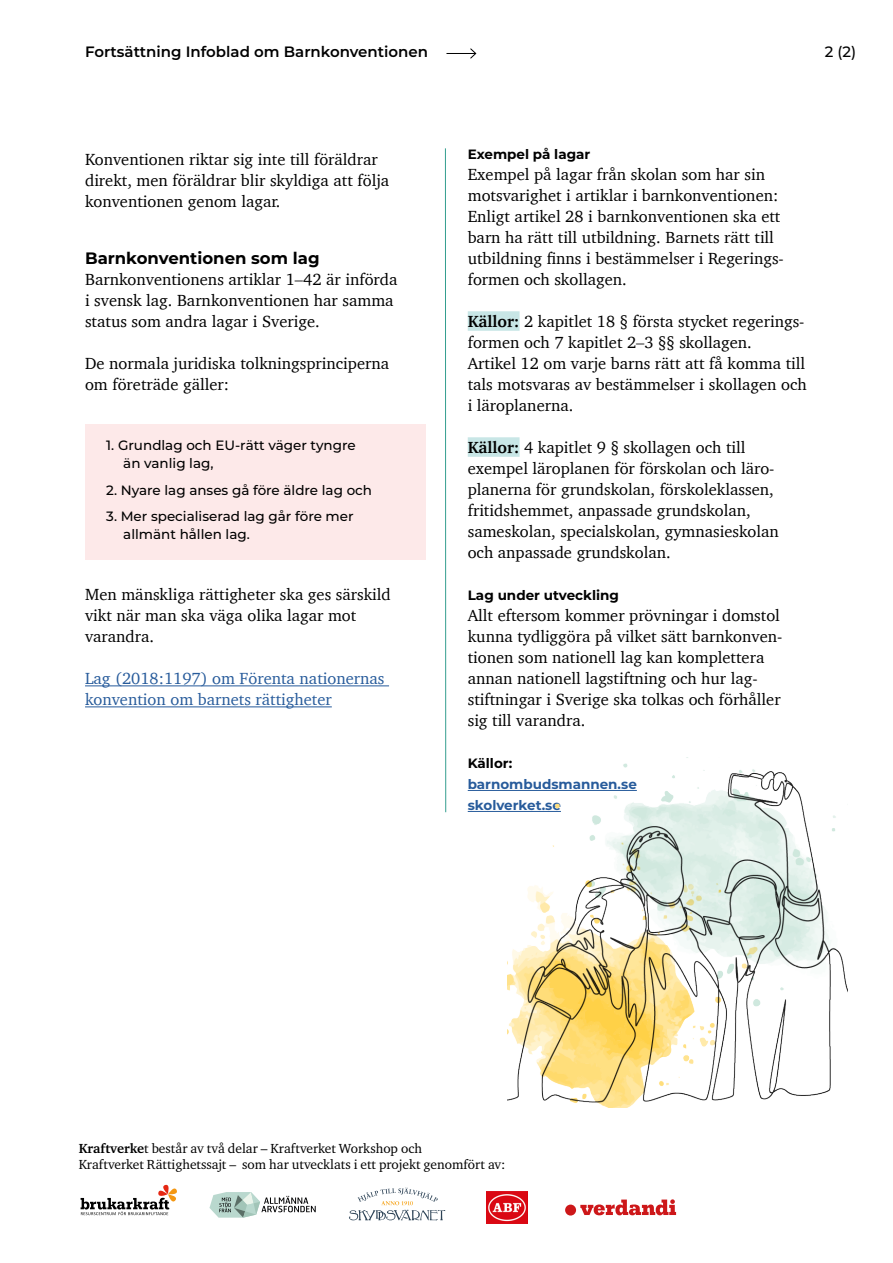
<style>
.page{position:relative;width:893px;height:1263px;background:#fff}
.page>*{position:absolute;margin:0;border:0;box-sizing:border-box;transform-origin:0 0}
.Stödmaterial_brödtext{font:16.5px/21px "Charter";color:#000}
.Stödmaterial_brödtext-2{font:16.5px/21px "Charter";color:#275b9b}
.Stödmaterial_infoblad_rubrik_2_ny{font:700 16.5px "Montserrat";color:#000}
.t1{font:600 15px "Montserrat";color:#000}
.t2{font:500 15px "Montserrat";color:#000}
.infoblad_utmärkt_text_rosa{font:500 13.5px/18px "Montserrat";color:#000}
.t3{font:13.5px/15.6px "Charter ITC Pro";color:#000}
.Stödmaterial_infoblad_rubrik_3{font:700 13.5px/21px "Montserrat";color:#275b9b}
.Stödmaterial_infoblad_rubrik_3-2{font:700 13.5px "Montserrat";color:#000}
.s1{font-weight:700}
.s2{color:#000}
</style>
<div class="page">
<div style="left:85px;top:424px;width:340px;height:64px;background:#fde9e9"></div>
<div style="left:85px;top:469px;width:340px;height:46px;background:#fde9e9"></div>
<div style="left:85px;top:495px;width:340px;height:64px;background:#fde9e9"></div>
<hr style="left:85px;top:685px;width:304px;height:1px;background:#275b9b">
<hr style="left:85px;top:706px;width:247px;height:1px;background:#275b9b">
<hr style="left:446px;top:53px;width:30px;height:1px;background:#000">
<svg style="left:470px;top:48px;width:7px;height:11px"></svg>
<div style="left:468px;top:311px;width:52px;height:20px;background:#c8e6e6"></div>
<div style="left:468px;top:437px;width:52px;height:20px;background:#c8e6e6"></div>
<hr style="left:468px;top:790px;width:169px;height:1px;background:#275b9b">
<hr style="left:468px;top:811px;width:93px;height:1px;background:#275b9b">
<hr style="left:445px;top:148px;width:1px;height:664px;background:#349e8f">
<img style="left:507px;top:757px;width:341px;height:350px">
<svg style="left:209px;top:1192px;width:107px;height:26px"></svg>
<svg style="left:81px;top:1184px;width:96px;height:31px"></svg>
<svg style="left:349px;top:1187px;width:96px;height:33px"></svg>
<img style="left:487px;top:1192px;width:41px;height:31px">
<svg style="left:580px;top:1199px;width:96px;height:16px"></svg>
<div style="left:565px;top:1204px;width:11px;height:11px;background:#cd1719;border-radius:50%"></div>
<p class="t1" style="left:85px;top:41px;width:345px">Fortsättning Infoblad om Barnkonventionen</p>
<p class="Stödmaterial_brödtext" style="left:85px;top:148px;width:306px">Konventionen riktar sig inte till föräldrar direkt, men föräldrar blir skyldiga att följa konventionen genom lagar.</p>
<p class="Stödmaterial_infoblad_rubrik_2_ny" style="left:85px;top:246px;width:236px">Barnkonventionen som lag</p>
<p class="Stödmaterial_brödtext" style="left:85px;top:269px;width:314px">Barnkonventionens artiklar 1–42 är införda i svensk lag. Barnkonventionen har samma status som andra lagar i Sverige.</p>
<p class="Stödmaterial_brödtext" style="left:85px;top:353px;width:306px">De normala juridiska tolkningsprinciperna om företräde gäller:</p>
<p class="infoblad_utmärkt_text_rosa" style="left:123px;top:436px;width:234px;text-indent:-17px">1. Grundlag och EU-rätt väger tyngre än vanlig lag,</p>
<p class="infoblad_utmärkt_text_rosa" style="left:106px;top:480px;width:267px">2. Nyare lag anses gå före äldre lag och</p>
<p class="infoblad_utmärkt_text_rosa" style="left:123px;top:507px;width:232px;text-indent:-17px">3. Mer specialiserad lag går före mer allmänt hållen lag.</p>
<p class="Stödmaterial_brödtext" style="left:85px;top:584px;width:307px">Men mänskliga rättigheter ska ges särskild vikt när man ska väga olika lagar mot varandra.</p>
<p class="Stödmaterial_brödtext-2" style="left:85px;top:668px;width:301px">Lag (2018:1197) om Förenta nationernas konvention om barnets rättigheter</p>
<p class="t2" style="left:825px;top:41px;width:33px">2 (2)</p>
<p class="Stödmaterial_infoblad_rubrik_3-2" style="left:468px;top:144px;width:124px">Exempel på lagar</p>
<p class="Stödmaterial_brödtext" style="left:468px;top:164px;width:312px">Exempel på lagar från skolan som har sin motsvarighet i artiklar i barnkonventionen:</p>
<p class="Stödmaterial_brödtext" style="left:468px;top:206px;width:318px">Enligt artikel 28 i barnkonventionen ska ett barn ha rätt till utbildning. Barnets rätt till utbildning finns i bestämmelser i Regerings&shy;formen och skollagen.</p>
<p class="Stödmaterial_brödtext" style="left:468px;top:311px;width:338px"><span class="s1">Källor:</span> 2 kapitlet 18 § första stycket regerings&shy;formen och 7 kapitlet 2–3 §§ skollagen.</p>
<p class="Stödmaterial_brödtext" style="left:468px;top:353px;width:340px;text-align:justify">Artikel 12 om varje barns rätt att få komma till tals motsvaras av bestämmelser i skollagen och i läroplanerna.</p>
<p class="Stödmaterial_brödtext" style="left:468px;top:437px;width:313px"><span class="s1">Källor:</span> 4 kapitlet 9 § skollagen och till exempel läroplanen för förskolan och läro&shy;planerna för grundskolan, förskoleklassen, fritidshemmet, anpassade grundskolan, sameskolan, specialskolan, gymnasieskolan och anpassade grundskolan.</p>
<p class="Stödmaterial_infoblad_rubrik_3-2" style="left:468px;top:585px;width:153px">Lag under utveckling</p>
<p class="Stödmaterial_brödtext" style="left:468px;top:605px;width:316px">Allt eftersom kommer prövningar i domstol kunna tydliggöra på vilket sätt barnkonven&shy;tionen som nationell lag kan komplettera annan nationell lagstiftning och hur lag&shy;stiftningar i Sverige ska tolkas och förhåller sig till varandra.</p>
<p class="Stödmaterial_infoblad_rubrik_3" style="left:468px;top:752px;width:171px"><span class="s2">Källor: </span>barnombudsmannen.se skolverket.se</p>
<p class="t3" style="left:79px;top:1141px;width:428px"><span class="s1">Kraftverke</span>t består av två delar – Kraftverket Workshop och<br>Kraftverket Rättighetssajt – som har utvecklats i ett projekt genomfört av:</p>
</div>
